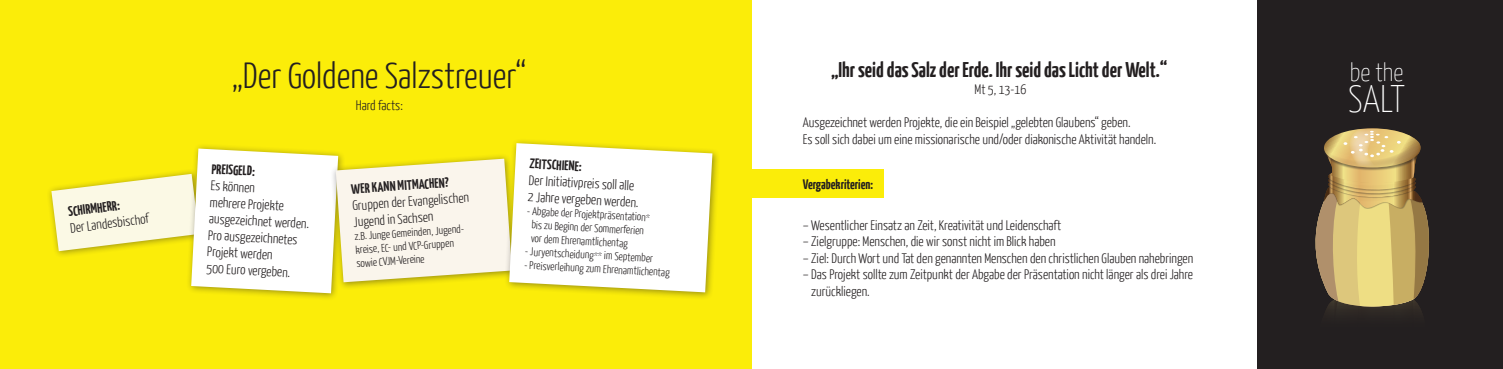
<style>
.page{position:relative;width:1503px;height:369px;background:#fff}
.page>*{position:absolute;margin:0;border:0;box-sizing:border-box;transform-origin:0 0}
.t1{font:100 38.38px "Yanone Kaffeesatz";color:#fff}
.t2{font:300 36.25px "Yanone Kaffeesatz";color:#231f20}
.t3{font:100 25.5px "Yanone Kaffeesatz";color:#fff}
.t4{font:700 21.25px "Yanone Kaffeesatz";color:#231f20}
.t5{font:300 13.75px/16.5px "Yanone Kaffeesatz";color:#231f20}
.t6{font:700 13.75px "Yanone Kaffeesatz";color:#231f20}
.t7{font:300 11.25px/13.5px "Yanone Kaffeesatz";color:#231f20}
.s1{font-size:8.75px}
</style>
<div class="page">
<div style="left:738px;top:169px;width:145px;height:29px;background:#fbed09"></div>
<div style="left:0;top:0;width:751px;height:369px;background:#fbed09"></div>
<div style="left:1257px;top:0;width:245px;height:369px;background:#231f20"></div>
<div style="left:186px;top:143px;width:160px;height:158px;background:#231f20;opacity:.45"></div>
<svg style="left:51px;top:148px;width:453px;height:145px"></svg>
<div style="left:504px;top:138px;width:216px;height:162px;background:#231f20;opacity:.45"></div>
<svg style="left:509px;top:143px;width:203px;height:149px;background:#fcfae8"></svg>
<svg style="left:1315px;top:128px;width:115px;height:186px"></svg>
<p class="t6" style="left:67px;top:203px;width:53px;rotate:-7deg">SCHIRMHERR:</p>
<p class="t5" style="left:69px;top:219px;width:80px;rotate:-7deg">Der Landesbischof</p>
<h2 class="t2" style="left:232px;top:54px;width:296px">„Der Goldene Salzstreuer“</h2>
<p class="t5" style="left:356px;top:96px;width:49px">Hard facts:</p>
<p class="t6" style="left:212px;top:160px;width:45px;rotate:3deg">PREISGELD:</p>
<p class="t5" style="left:211px;top:176px;width:102px;rotate:3deg">Es können<br>mehrere Projekte ausgezeichnet werden.<br>Pro ausgezeichnetes<br>Projekt werden<br>500 Euro vergeben.</p>
<p class="t6" style="left:351px;top:180px;width:99px;rotate:-4deg">WER KANN MITMACHEN?</p>
<p class="t5" style="left:352px;top:197px;width:118px;rotate:-4deg">Gruppen der Evangelischen<br>Jugend in Sachsen</p>
<p class="t7" style="left:354px;top:229px;width:114px;rotate:-4deg">z.B. Junge Gemeinden, Jugend&shy;kreise, EC- und VCP-Gruppen sowie CVJM-Vereine</p>
<p class="t6" style="left:530px;top:155px;width:53px;rotate:3deg">ZEITSCHIENE:</p>
<p class="t5" style="left:529px;top:171px;width:112px;rotate:3deg">Der Initiativpreis soll alle<br>2 Jahre vergeben werden.</p>
<p class="t7" style="left:532px;top:204px;width:119px;text-indent:-5px;rotate:3deg">- Abgabe der Projektpräsentation<span class="s1">* </span>bis zu Beginn der Sommerferien vor dem Ehrenamtlichentag</p>
<p class="t7" style="left:525px;top:244px;width:130px;rotate:3deg">- Juryentscheidung<span class="s1">**</span> im September</p>
<p class="t7" style="left:524px;top:257px;width:147px;rotate:3deg">- Preisverleihung zum Ehrenamtlichentag</p>
<h3 class="t4" style="left:831px;top:57px;width:338px">„Ihr seid das Salz der Erde. Ihr seid das Licht der Welt.“</h3>
<p class="t5" style="left:974px;top:80px;width:53px">Mt 5, 13-16</p>
<p class="t5" style="left:803px;top:113px;width:355px">Ausgezeichnet werden Projekte, die ein Beispiel „gelebten Glaubens“ geben.<br>Es soll sich dabei um eine missionarische und/oder diakonische Aktivität handeln.</p>
<p class="t6" style="left:803px;top:175px;width:72px">Vergabekriterien:</p>
<p class="t5" style="left:803px;top:216px;width:260px">– Wesentlicher Einsatz an Zeit, Kreativität und Leidenschaft</p>
<p class="t5" style="left:803px;top:233px;width:254px">– Zielgruppe: Menschen, die wir sonst nicht im Blick haben</p>
<p class="t5" style="left:803px;top:249px;width:392px">– Ziel: Durch Wort und Tat den genannten Menschen den christlichen Glauben nahebringen</p>
<p class="t5" style="left:811px;top:266px;width:383px;text-indent:-8px">– Das Projekt sollte zum Zeitpunkt der Abgabe der Präsentation nicht länger als drei Jahre zurückliegen.</p>
<h3 class="t3" style="left:1349px;top:56px;width:55px">be the</h3>
<h1 class="t1" style="left:1348px;top:75px;width:58px">SALT</h1>
</div>
